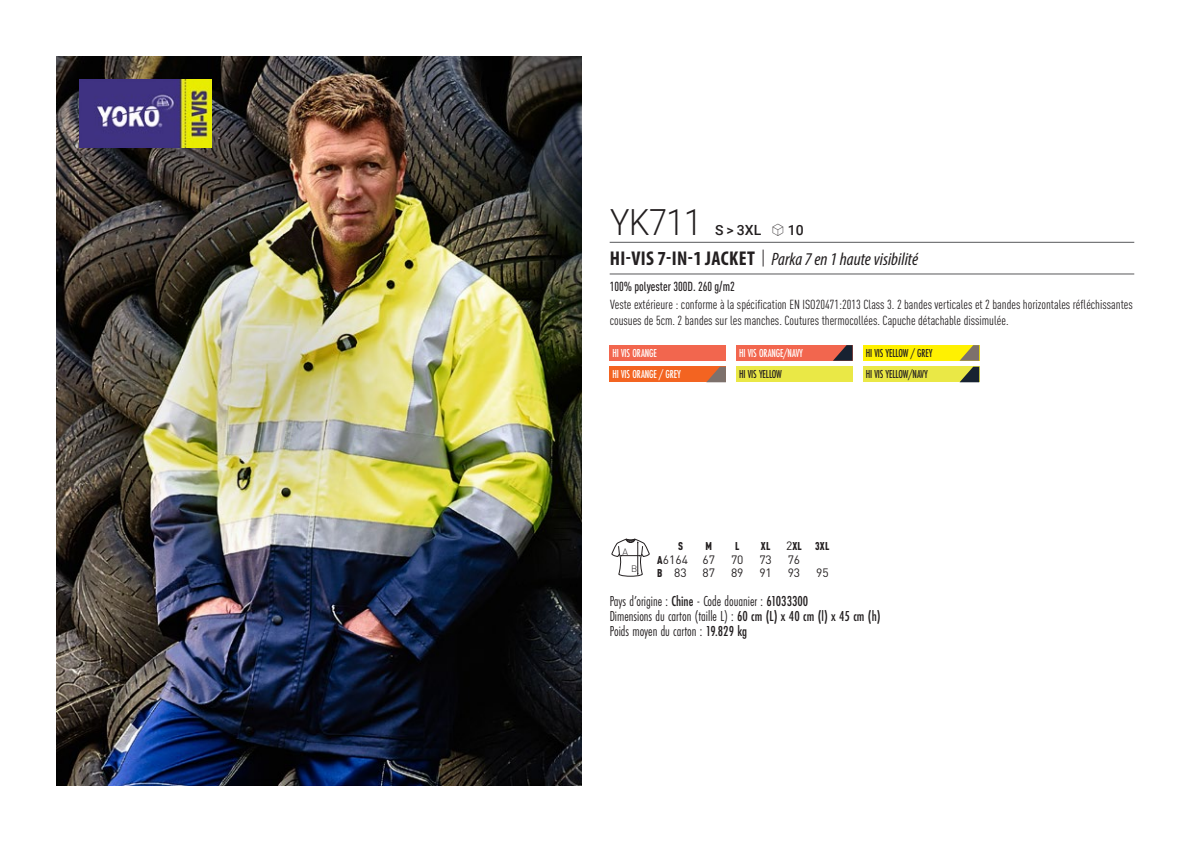
<style>
.page{position:relative;width:1191px;height:842px;background:#fff}
.page>*{position:absolute;margin:0;border:0;box-sizing:border-box;transform-origin:0 0}
.t1{font:300 36px "Roboto";letter-spacing:-.015em;color:#231f20;scale:.9 1}
.t2{font:italic 18px "Myriad Variable Concept";color:#231f20}
.t3{font:15px "Futura PT Cond";color:#231f20;scale:.95 1}
.t4{font:500 14px "Roboto";color:#231f20}
.t5{font:condensed 13px/16px "DIN Pro";color:#231f20}
.grammage_2020{font:500 condensed 13px "DIN Pro";color:#231f20;scale:.95 1}
.Coloris_nuancier_bla{font:500 12px "Futura PT Cond";letter-spacing:-.01em;color:#fff;scale:.9 1}
.Coloris_nuancier_bla-2{font:500 12px "Futura PT Cond";letter-spacing:-.01em;color:#231f20;scale:.9 1}
._88_tailles_tab_maig{font:12px "DIN Pro";color:#231f20}
.Coloris_nuancier{font:500 12px "Futura PT Cond";letter-spacing:-.01em;color:#231f20;scale:.9 1}
._88_tailles_tab_maig-2{font:900 condensed 11.2px "DIN Pro";letter-spacing:.02em;color:#231f20;scale:.95 1}
.t6{font:300 9.2px "DIN";color:#231f20}
.s1{font-family:"Linotype Shapeshifter";font-weight:400;font-size:16px}
.s2{font-family:"Myriad Pro";font-weight:700;font-style:normal;font-stretch:condensed;font-size:20px}
.s3{font-family:"Roboto Condensed";font-weight:300;font-style:normal;font-size:20px}
.s4{font-weight:400;font-stretch:normal;font-size:12px}
.s5{font-weight:900;font-stretch:condensed;font-size:11.2px}
.s6{font-weight:500}
</style>
<div class="page">
<img style="left:57px;top:57px;width:524px;height:728px">
<img style="left:79px;top:79px;width:133px;height:68px">
<div style="left:609px;top:345px;width:117px;height:16px;background:#f2664e"></div>
<div style="left:609px;top:367px;width:117px;height:15px;background:#f36421"></div>
<svg style="left:706px;top:367px;width:20px;height:15px"></svg>
<div style="left:736px;top:345px;width:116px;height:16px;background:#f2664e"></div>
<svg style="left:833px;top:345px;width:19px;height:16px"></svg>
<div style="left:736px;top:367px;width:116px;height:15px;background:#eae846"></div>
<div style="left:863px;top:345px;width:116px;height:16px;background:#fff101"></div>
<svg style="left:959px;top:345px;width:20px;height:16px"></svg>
<div style="left:863px;top:367px;width:116px;height:15px;background:#eae846"></div>
<svg style="left:960px;top:367px;width:19px;height:15px"></svg>
<svg style="left:611px;top:539px;width:38px;height:37px"></svg>
<hr style="left:609px;top:242px;width:525px;height:1px;background:#57585a">
<hr style="left:609px;top:274px;width:525px;height:1px;background:#57585a">
<p class="t1" style="left:610px;top:197px;width:103px">YK711</p>
<p class="t4" style="left:715px;top:220px;width:90px">S &gt; 3XL <span class="s1">S</span> 10</p>
<p class="t2" style="left:610px;top:249px;width:310px"><span class="s2">HI-VIS 7-IN-1 JACKET</span> <span class="s3">|</span> Parka 7 en 1 haute visibilité</p>
<p class="grammage_2020" style="left:609px;top:277px;width:133px">100% polyester 300D. 260 g/m2</p>
<p class="t5" style="left:609px;top:296px;width:524px">Veste extérieure : conforme à la spécification EN ISO20471:2013 Class 3. 2 bandes verticales et 2 bandes horizontales réfléchissantes cousues de 5cm. 2 bandes sur les manches. Coutures thermocollées. Capuche détachable dissimulée.</p>
<p class="Coloris_nuancier_bla" style="left:612px;top:346px;width:51px">HI VIS ORANGE</p>
<p class="Coloris_nuancier_bla" style="left:612px;top:367px;width:77px">HI VIS ORANGE / GREY</p>
<p class="Coloris_nuancier_bla" style="left:739px;top:346px;width:72px">HI VIS ORANGE/NAVY</p>
<p class="Coloris_nuancier" style="left:739px;top:367px;width:49px">HI VIS YELLOW</p>
<p class="Coloris_nuancier_bla-2" style="left:866px;top:346px;width:75px">HI VIS YELLOW / GREY</p>
<p class="Coloris_nuancier_bla-2" style="left:866px;top:367px;width:70px">HI VIS YELLOW/NAVY</p>
<p class="t6" style="left:622px;top:546px;width:7px">A</p>
<p class="t6" style="left:631px;top:563px;width:8px">B</p>
<p class="_88_tailles_tab_maig-2" style="left:678px;top:538px;width:7px">S</p>
<p class="_88_tailles_tab_maig-2" style="left:705px;top:538px;width:8px">M</p>
<p class="_88_tailles_tab_maig-2" style="left:735px;top:538px;width:6px">L</p>
<p class="_88_tailles_tab_maig-2" style="left:761px;top:538px;width:12px">XL</p>
<p class="_88_tailles_tab_maig-2" style="left:786px;top:538px;width:47px"><span class="s4">2</span>XL 3XL</p>
<p class="_88_tailles_tab_maig" style="left:657px;top:550px;width:59px"><span class="s5">A</span>6164 67</p>
<p class="_88_tailles_tab_maig" style="left:731px;top:550px;width:14px">70</p>
<p class="_88_tailles_tab_maig" style="left:759px;top:550px;width:14px">73</p>
<p class="_88_tailles_tab_maig" style="left:787px;top:550px;width:14px">76</p>
<p class="_88_tailles_tab_maig" style="left:657px;top:564px;width:31px"><span class="s5">B</span> 83</p>
<p class="_88_tailles_tab_maig" style="left:702px;top:564px;width:14px">87</p>
<p class="_88_tailles_tab_maig" style="left:731px;top:564px;width:14px">89</p>
<p class="_88_tailles_tab_maig" style="left:759px;top:564px;width:14px">91</p>
<p class="_88_tailles_tab_maig" style="left:787px;top:564px;width:14px">93</p>
<p class="_88_tailles_tab_maig" style="left:816px;top:564px;width:14px">95</p>
<p class="t3" style="left:609px;top:592px;width:211px">Pays d’origine : <span class="s6">Chine</span> - Code douanier : <span class="s6">61033300</span></p>
<p class="t3" style="left:609px;top:607px;width:287px">Dimensions du carton (taille L) : <span class="s6">60 cm (L) x 40 cm (l) x 45 cm (h)</span></p>
<p class="t3" style="left:609px;top:622px;width:146px">Poids moyen du carton : <span class="s6">19.829 kg</span></p>
</div>
